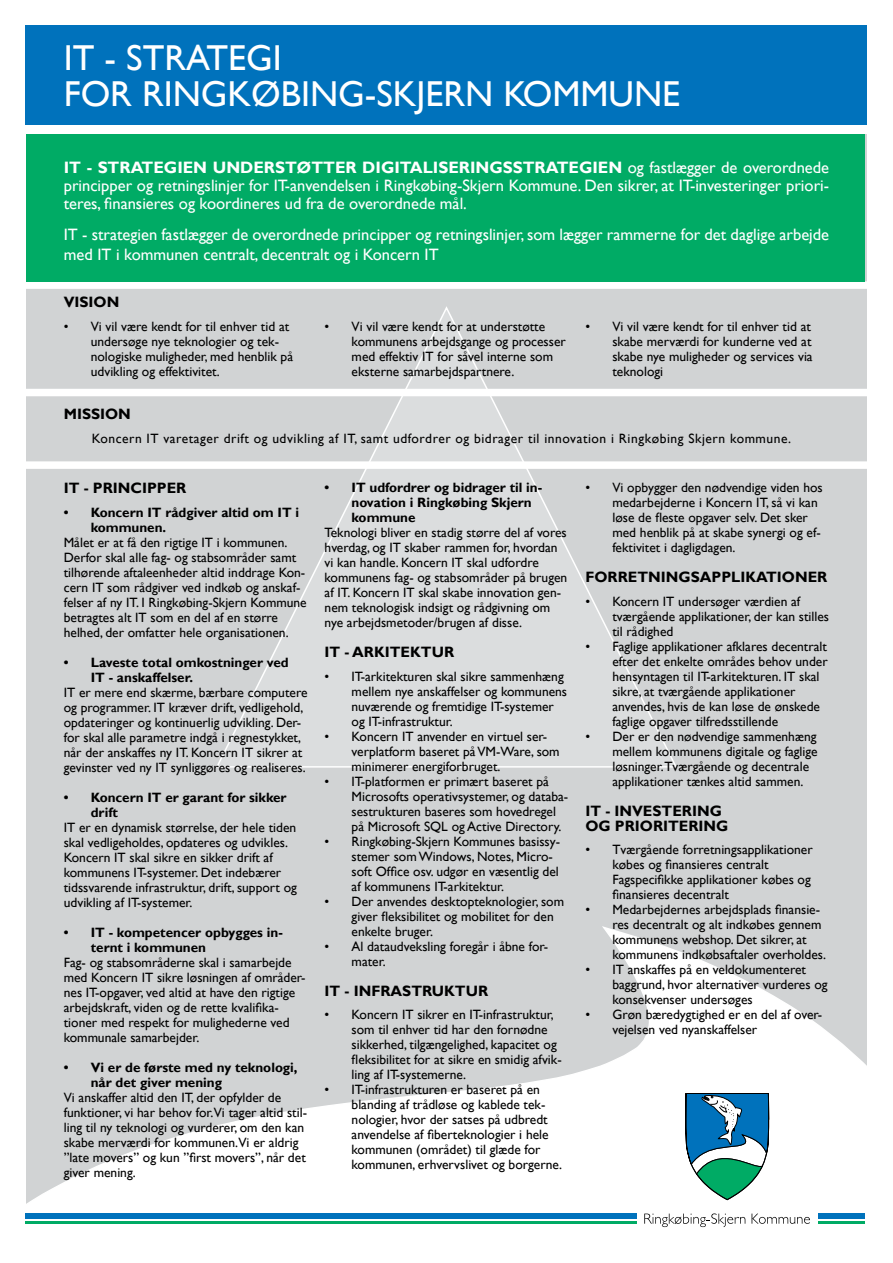
<style>
.page{position:relative;width:893px;height:1263px;background:#fff}
.page>*{position:absolute;margin:0;border:0;box-sizing:border-box;transform-origin:0 0}
.t1{font:36px/36px "Gill Sans";color:#fff}
.t2{font:16.5px/18px "Gill Sans";color:#fff;text-align:justify}
.t3{font:700 15px/15px "Gill Sans";color:#000}
.t4{font:13.5px/15px "Gill Sans";color:#000}
.t5{font:700 13.5px/15px "Gill Sans";color:#000}
.t6{font:13.5px "Gill Sans";letter-spacing:.04em;color:#000}
.s1{font-weight:700}
</style>
<div class="page">
<div style="left:26px;top:134px;width:841px;height:1073px;background:#d1d3d4"></div>
<svg style="left:26px;top:926px;width:841px;height:281px"></svg>
<div style="left:0;top:281px;width:893px;height:8px;background:#fff"></div>
<div style="left:26px;top:26px;width:841px;height:99px;background:#0072bc"></div>
<div style="left:26px;top:1213px;width:839px;height:6px;background:#0072bc"></div>
<hr style="left:26px;top:1221px;width:839px;height:3px;background:#00ab65">
<div style="left:638px;top:1200px;width:180px;height:37px;background:#fff"></div>
<svg style="left:685px;top:1093px;width:85px;height:107px"></svg>
<svg style="left:644px;top:1213px;width:101px;height:14px"></svg>
<svg style="left:752px;top:1213px;width:58px;height:11px"></svg>
<div style="left:26px;top:134px;width:839px;height:147px;background:#00ab65"></div>
<svg style="left:215px;top:306px;width:463px;height:462px"></svg>
<div style="left:0;top:389px;width:893px;height:7px;background:#fff"></div>
<div style="left:0;top:461px;width:893px;height:8px;background:#fff"></div>
<h1 class="t1" style="left:64px;top:40px;width:618px">IT - STRATEGI<br>FOR RINGKØBING-SKJERN KOMMUNE</h1>
<p class="t2" style="left:64px;top:159px;width:767px"><span class="s1">IT - strategi en understøtter Digitaliseri ngsstrategi en</span> og fastlægger de overordnede principper og retningslinjer for IT-anvendelsen i Ringkøbing-Skjern Kommune. Den sikrer, at IT-investeringer priori&shy;teres, finansieres og koordineres ud fra de overordnede mål.</p>
<p class="t2" style="left:64px;top:225px;width:767px;line-height:19.8px">IT - strategien fastlægger de overordnede principper og retningslinjer, som lægger rammerne for det daglige arbejde med IT i kommunen centralt, decentralt og i Koncern IT</p>
<p class="t3" style="left:64px;top:295px;width:55px">VISION</p>
<p class="t4" style="left:91px;top:319px;width:204px;text-indent:-27px">• Vi vil være kendt for til enhver tid at undersøge nye teknologier og tek&shy;nologiske muligheder, med henblik på udvikling og effektivitet.</p>
<p class="t4" style="left:352px;top:320px;width:216px;text-indent:-27px">• Vi vil være kendt for at understøtte kommunens arbejdsgange og processer med effektiv IT for såvel interne som eksterne samarbejdspartnere.</p>
<p class="t4" style="left:612px;top:320px;width:202px;text-indent:-27px">• Vi vil være kendt for til enhver tid at skabe merværdi for kunderne ved at skabe nye muligheder og services via teknologi</p>
<p class="t3" style="left:64px;top:407px;width:66px">MISSION</p>
<p class="t6" style="left:92px;top:430px;width:701px">Koncern IT varetager drift og udvikling af IT, samt udfordrer og bidrager til innovation i Ringkøbing Skjern kommune.</p>
<p class="t3" style="left:64px;top:481px;width:114px">IT - PRINCIPPER</p>
<p class="t5" style="left:91px;top:505px;width:210px;text-indent:-27px">• Koncern IT rådgiver altid om IT i kommunen.</p>
<p class="t4" style="left:64px;top:535px;width:244px">Målet er at få den rigtige IT i kommunen.<br>Derfor skal alle fag- og stabsområder samt tilhørende aftaleenheder altid inddrage Kon&shy;cern IT som rådgiver ved indkøb og anskaf&shy;felser af ny IT. I Ringkøbing-Skjern Kommune betragtes alt IT som en del af en større helhed, der omfatter hele organisationen.</p>
<p class="t5" style="left:91px;top:655px;width:200px;text-indent:-27px">• Laveste total omkostninger ved<br>IT - anskaffelser.</p>
<p class="t4" style="left:64px;top:685px;width:245px">IT er mere end skærme, bærbare computere og programmer. IT kræver drift, vedligehold, opdateringer og kontinuerlig udvikling. Der&shy;for skal alle parametre indgå i regnestykket, når der anskaffes ny IT. Koncern IT sikrer at gevinster ved ny IT synliggøres og realiseres.</p>
<p class="t5" style="left:91px;top:790px;width:197px;text-indent:-27px">• Koncern IT er garant for sikker drift</p>
<p class="t4" style="left:64px;top:820px;width:235px">IT er en dynamisk størrelse, der hele tiden skal vedligeholdes, opdateres og udvikles.<br>Koncern IT skal sikre en sikker drift af kommunens IT-systemer. Det indebærer tidssvarende infrastruktur, drift, support og udvikling af IT-systemer.</p>
<p class="t5" style="left:91px;top:925px;width:194px;text-indent:-27px">• IT - kompetencer opbygges in&shy;ternt i kommunen</p>
<p class="t4" style="left:64px;top:955px;width:243px">Fag- og stabsområderne skal i samarbejde med Koncern IT sikre løsningen af områder&shy;nes IT-opgaver, ved altid at have den rigtige arbejdskraft, viden og de rette kvalifika&shy;tioner med respekt for mulighederne ved kommunale samarbejder.</p>
<p class="t5" style="left:91px;top:1060px;width:208px;text-indent:-27px">• Vi er de første med ny teknologi, når det giver mening</p>
<p class="t4" style="left:64px;top:1090px;width:245px">Vi anskaffer altid den IT, der opfylder de funktioner, vi har behov for.Vi tager altid stil&shy;ling til ny teknologi og vurderer, om den kan skabe merværdi for kommunen.Vi er aldrig ”late movers” og kun ”first movers”, når det giver mening.</p>
<p class="t5" style="left:352px;top:480px;width:192px;text-indent:-27px">• IT udfordrer og bidrager til in&shy;novation i Ringkøbing Skjern kommune</p>
<p class="t4" style="left:325px;top:525px;width:244px">Teknologi bliver en stadig større del af vores hverdag, og IT skaber rammen for, hvordan vi kan handle. Koncern IT skal udfordre kommunens fag- og stabsområder på brugen af IT. Koncern IT skal skabe innovation gen&shy;nem teknologisk indsigt og rådgivning om nye arbejdsmetoder/brugen af disse.</p>
<p class="t3" style="left:325px;top:645px;width:119px">IT - ARKITEKTUR</p>
<p class="t4" style="left:352px;top:669px;width:217px;text-indent:-27px">• IT-arkitekturen skal sikre sammenhæng mellem nye anskaffelser og kommunens nuværende og fremtidige IT-systemer og IT-infrastruktur.</p>
<p class="t4" style="left:352px;top:729px;width:210px;text-indent:-27px">• Koncern IT anvender en virtuel ser&shy;verplatform baseret på VM-Ware, som minimerer energiforbruget.</p>
<p class="t4" style="left:352px;top:774px;width:218px;text-indent:-27px">• IT-platformen er primært baseret på Microsofts operativsystemer, og databa&shy;sestrukturen baseres som hovedregel på Microsoft SQL og Active Directory.</p>
<p class="t4" style="left:352px;top:834px;width:210px;text-indent:-27px">• Ringkøbing-Skjern Kommunes basissy&shy;stemer som Windows, Notes, Micro&shy;soft Office osv. udgør en væsentlig del af kommunens IT-arkitektur.</p>
<p class="t4" style="left:352px;top:894px;width:214px;text-indent:-27px">• Der anvendes desktopteknologier, som giver fleksibilitet og mobilitet for den enkelte bruger.</p>
<p class="t4" style="left:352px;top:939px;width:198px;text-indent:-27px">• Al dataudveksling foregår i åbne for&shy;mater.</p>
<p class="t3" style="left:325px;top:983px;width:67px">IT - INFRAS</p>
<p class="t3" style="left:411px;top:983px;width:67px">TRU KTUR</p>
<p class="t4" style="left:352px;top:1007px;width:212px;text-indent:-27px">• Koncern IT sikrer en IT-infrastruktur, som til enhver tid har den fornødne sikkerhed, tilgængelighed, kapacitet og fleksibilitet for at sikre en smidig afvik&shy;ling af IT-systemerne.</p>
<p class="t4" style="left:352px;top:1082px;width:212px;text-indent:-27px">• IT-infrastrukturen er baseret på en blanding af trådløse og kablede tek&shy;nologier, hvor der satses på udbredt anvendelse af fiberteknologier i hele kommunen (området) til glæde for kommunen, erhvervslivet og borgerne.</p>
<p class="t4" style="left:612px;top:480px;width:212px;text-indent:-27px">• Vi opbygger den nødvendige viden hos medarbejderne i Koncern IT, så vi kan løse de fleste opgaver selv. Det sker med henblik på at skabe synergi og ef&shy;fektivitet i dagligdagen.</p>
<p class="t3" style="left:585px;top:570px;width:33px">FORRE</p>
<p class="t3" style="left:637px;top:570px;width:41px">TNINGSA</p>
<p class="t3" style="left:711px;top:570px;width:95px">PPLIKATIONER</p>
<p class="t4" style="left:612px;top:594px;width:218px;text-indent:-27px">• Koncern IT undersøger værdien af tværgående applikationer, der kan stilles til rådighed</p>
<p class="t4" style="left:612px;top:639px;width:217px;text-indent:-27px">• Faglige applikationer afklares decentralt efter det enkelte områdes behov under hensyntagen til IT-arkitekturen. IT skal sikre, at tværgående applikationer anvendes, hvis de kan løse de ønskede faglige opgaver tilfredsstillende</p>
<p class="t4" style="left:612px;top:729px;width:207px;text-indent:-27px">• Der er den nødvendige sammenhæng mellem kommunens digitale og faglige løsninger.Tværgående og decentrale applikationer tænkes altid sammen.</p>
<p class="t3" style="left:585px;top:803px;width:131px">IT - INVESTERING<br>OG PRIORITERING</p>
<p class="t4" style="left:612px;top:842px;width:202px;text-indent:-27px">• Tværgående forretningsapplikationer købes og finansieres centralt Fagspecifikke applikationer købes og finansieres decentralt</p>
<p class="t4" style="left:612px;top:902px;width:215px;text-indent:-27px">• Medarbejdernes arbejdsplads finansie&shy;res decentralt og alt indkøbes gennem kommunens webshop. Det sikrer, at kommunens indkøbsaftaler overholdes.</p>
<p class="t4" style="left:612px;top:962px;width:217px;text-indent:-27px">• IT anskaffes på en veldokumenteret baggrund, hvor alternativer vurderes og konsekvenser undersøges</p>
<p class="t4" style="left:612px;top:1007px;width:211px;text-indent:-27px">• Grøn bæredygtighed er en del af over&shy;vejelsen ved nyanskaffelser</p>
</div>
